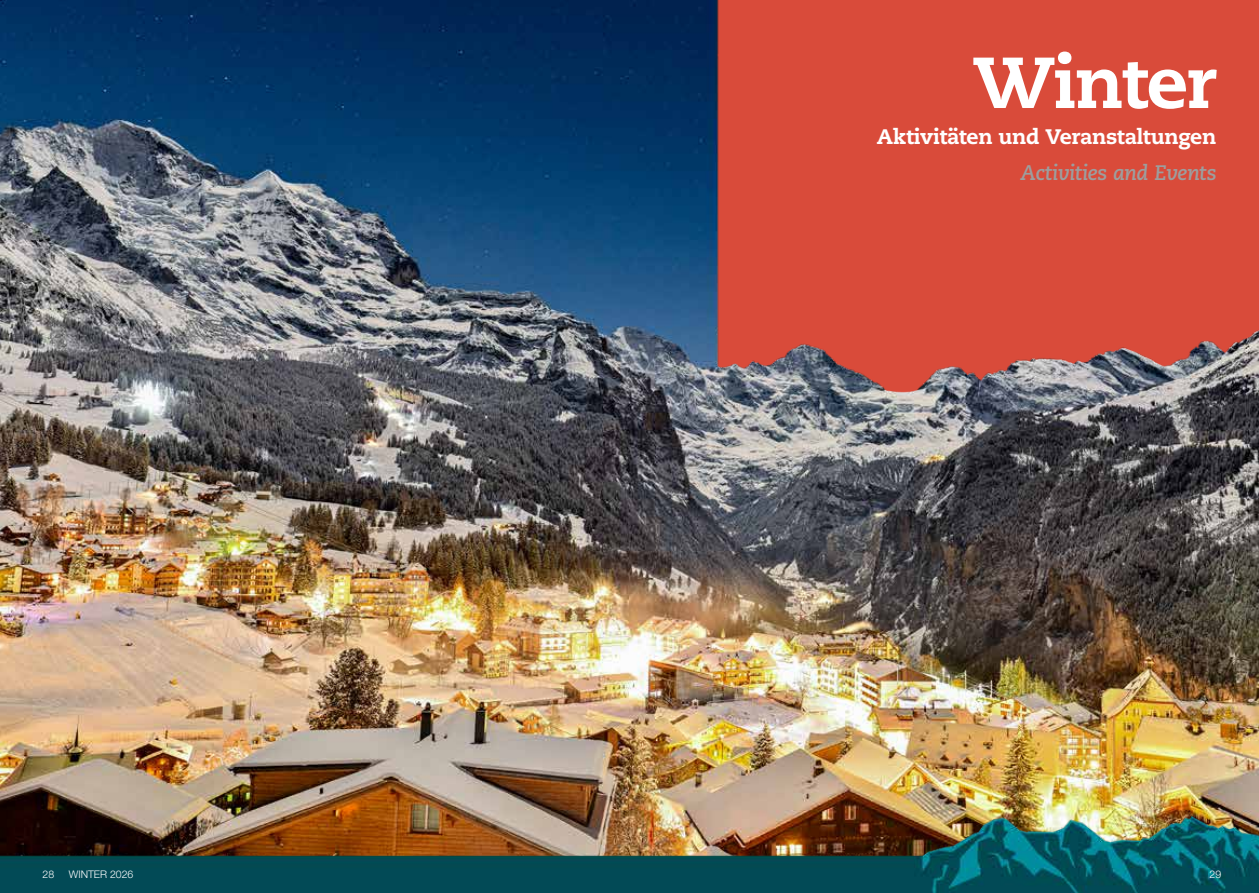
<style>
.page{position:relative;width:1259px;height:893px;background:#fff}
.page>*{position:absolute;margin:0;border:0;box-sizing:border-box;transform-origin:0 0}
.t1{font:800 72px "Caecilia LT Pro 85";letter-spacing:-.03em;color:#fff}
.t2{font:800 21px "Caecilia LT Pro 85";letter-spacing:-.02em;color:#fff}
.t3{font:italic 700 21px "Caecilia LT Pro 76";letter-spacing:-.02em;color:#9d9e9e}
.t4{font:300 10.5px "Helvetica Neue LT Pro";color:#fff}
</style>
<div class="page">
<img style="left:0;top:0;width:1259px;height:816px">
<img style="left:0;top:816px;width:1259px;height:77px">
<h1 class="t1" style="left:973px;top:33px;width:245px">Winter</h1>
<p class="t2" style="left:876px;top:122px;width:341px">Aktivitäten und Veranstaltungen</p>
<p class="t3" style="left:1020px;top:159px;width:197px">Activities and Events</p>
<p class="t4" style="left:43px;top:868px;width:13px">28</p>
<p class="t4" style="left:69px;top:868px;width:66px">WINTER 2026</p>
<p class="t4" style="left:1209px;top:868px;width:13px">29</p>
</div>
